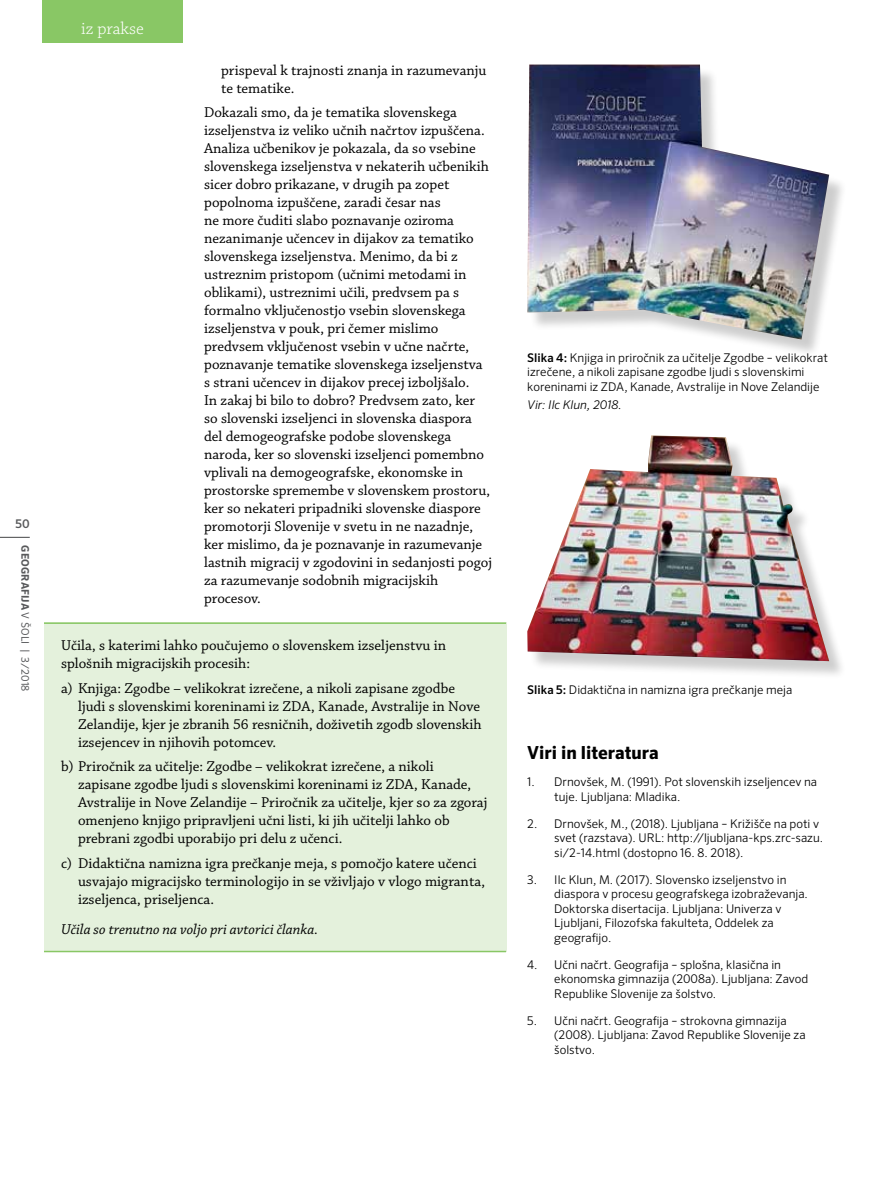
<style>
.page{position:relative;width:893px;height:1191px;background:#fff}
.page>*{position:absolute;margin:0;border:0;box-sizing:border-box;transform-origin:0 0}
.t1{font:700 18px "Sero Pro";color:#000}
.t2{font:300 18px "Chaparral Pro";color:#fff}
.t3{font:15px/18px "Chaparral Pro";color:#000}
.t4{font:italic 15px "Chaparral Pro";color:#000}
.t5{font:300 12px/14.4px "Sero Pro";color:#000}
.t6{font:italic 300 12px "Sero Pro";color:#000}
.t7{font:500 12px "Sero Pro";color:#58595b}
.t8{font:10.5px "Sero Pro";letter-spacing:.005em;color:#58595b}
.s1{font-weight:700}
.s2{font-weight:500}
</style>
<div class="page">
<div style="left:44px;top:622px;width:462px;height:329px;background:#e4f1dc"></div>
<div style="left:529px;top:67px;width:318px;height:290px;background:#000;opacity:.2"></div>
<img style="left:527px;top:65px;width:302px;height:274px">
<div style="left:530px;top:438px;width:317px;height:241px;background:#000;opacity:.2"></div>
<img style="left:527px;top:435px;width:302px;height:226px">
<hr style="left:44px;top:622px;width:462px;height:2px;background:#89c765">
<hr style="left:44px;top:950px;width:462px;height:2px;background:#89c765">
<hr style="left:0;top:537px;width:30px;height:1px;background:#58595b">
<div style="left:43px;top:0;width:140px;height:43px;background:#89c765"></div>
<p class="t7" style="left:16px;top:516px;width:16px">50</p>
<p class="t8" style="left:32px;top:545px;width:147px;rotate:90deg"><span class="s1">Geografija</span> v šoli | 3/2018</p>
<p class="t2" style="left:81px;top:18px;width:64px">iz prakse</p>
<p class="t3" style="left:221px;top:62px;width:267px">prispeval k trajnosti znanja in razumevanju te tematike.</p>
<p class="t3" style="left:204px;top:104px;width:290px">Dokazali smo, da je tematika slovenskega izseljenstva iz veliko učnih načrtov izpuščena.<br>Analiza učbenikov je pokazala, da so vsebine slovenskega izseljenstva v nekaterih učbenikih sicer dobro prikazane, v drugih pa zopet popolnoma izpuščene, zaradi česar nas<br>ne more čuditi slabo poznavanje oziroma nezanimanje učencev in dijakov za tematiko slovenskega izseljenstva. Menimo, da bi z ustreznim pristopom (učnimi metodami in oblikami), ustreznimi učili, predvsem pa s formalno vključenostjo vsebin slovenskega izseljenstva v pouk, pri čemer mislimo predvsem vključenost vsebin v učne načrte, poznavanje tematike slovenskega izseljenstva<br>s strani učencev in dijakov precej izboljšalo.<br>In zakaj bi bilo to dobro? Predvsem zato, ker so slovenski izseljenci in slovenska diaspora del demogeografske podobe slovenskega naroda, ker so slovenski izseljenci pomembno vplivali na demogeografske, ekonomske in prostorske spremembe v slovenskem prostoru, ker so nekateri pripadniki slovenske diaspore promotorji Slovenije v svetu in ne nazadnje, ker mislimo, da je poznavanje in razumevanje lastnih migracij v zgodovini in sedanjosti pogoj za razumevanje sodobnih migracijskih procesov.</p>
<p class="t3" style="left:61px;top:637px;width:387px">Učila, s katerimi lahko poučujemo o slovenskem izseljenstvu in splošnih migracijskih procesih:</p>
<p class="t3" style="left:78px;top:679px;width:405px;text-indent:-17px">a) Knjiga: Zgodbe – velikokrat izrečene, a nikoli zapisane zgodbe ljudi s slovenskimi koreninami iz ZDA, Kanade, Avstralije in Nove Zelandije, kjer je zbranih 56 resničnih, doživetih zgodb slovenskih izsejencev in njihovih potomcev.</p>
<p class="t3" style="left:78px;top:758px;width:411px;text-indent:-17px">b) Priročnik za učitelje: Zgodbe – velikokrat izrečene, a nikoli zapisane zgodbe ljudi s slovenskimi koreninami iz ZDA, Kanade, Avstralije in Nove Zelandije – Priročnik za učitelje, kjer so za zgoraj omenjeno knjigo pripravljeni učni listi, ki jih učitelji lahko ob prebrani zgodbi uporabijo pri delu z učenci.</p>
<p class="t3" style="left:78px;top:854px;width:409px;text-indent:-17px">c) Didaktična namizna igra prečkanje meja, s pomočjo katere učenci usvajajo migracijsko terminologijo in se vživljajo v vlogo migranta, izseljenca, priseljenca.</p>
<p class="t4" style="left:61px;top:921px;width:258px">Učila so trenutno na voljo pri avtorici članka.</p>
<p class="t5" style="left:527px;top:350px;width:302px"><span class="s2">Slika 4:</span> Knjiga in priročnik za učitelje Zgodbe – velikokrat izrečene, a nikoli zapisane zgodbe ljudi s slovenskimi koreninami iz ZDA, Kanade, Avstralije in Nove Zelandije</p>
<p class="t6" style="left:527px;top:398px;width:96px">Vir: Ilc Klun, 2018.</p>
<p class="t5" style="left:527px;top:682px;width:267px"><span class="s2">Slika 5:</span> Didaktična in namizna igra prečkanje meja</p>
<p class="t1" style="left:527px;top:742px;width:133px">Viri in literatura</p>
<p class="t5" style="left:554px;top:775px;width:264px;text-indent:-27px">1. Drnovšek, M. (1991). Pot slovenskih izseljencev na tuje. Ljubljana: Mladika.</p>
<p class="t5" style="left:554px;top:816px;width:270px;text-indent:-27px">2. Drnovšek, M., (2018). Ljubljana – Križišče na poti v svet (razstava). U RL: http://ljubljana-kps.zrc-sazu. si/2-14.html (dostopno 16. 8. 2018).</p>
<p class="t5" style="left:554px;top:872px;width:255px;text-indent:-27px">3. I lc Klun, M. (2017). Slovensko izseljenstvo in diaspora v procesu geografskega izobraževanja.<br>Doktorska disertacija. Ljubljana: U niverza v Ljubljani, Filozofska fakulteta, Oddelek za geografijo.</p>
<p class="t5" style="left:554px;top:957px;width:256px;text-indent:-27px">4. Učni načrt. Geografija – splošna, klasična in ekonomska gimnazija (2008a). Ljubljana: Zavod<br>Republike Slovenije za šolstvo.</p>
<p class="t5" style="left:554px;top:1013px;width:253px;text-indent:-27px">5. Učni načrt. Geografija – strokovna gimnazija (2008). Ljubljana: Zavod Republike Slovenije za šolstvo.</p>
</div>
